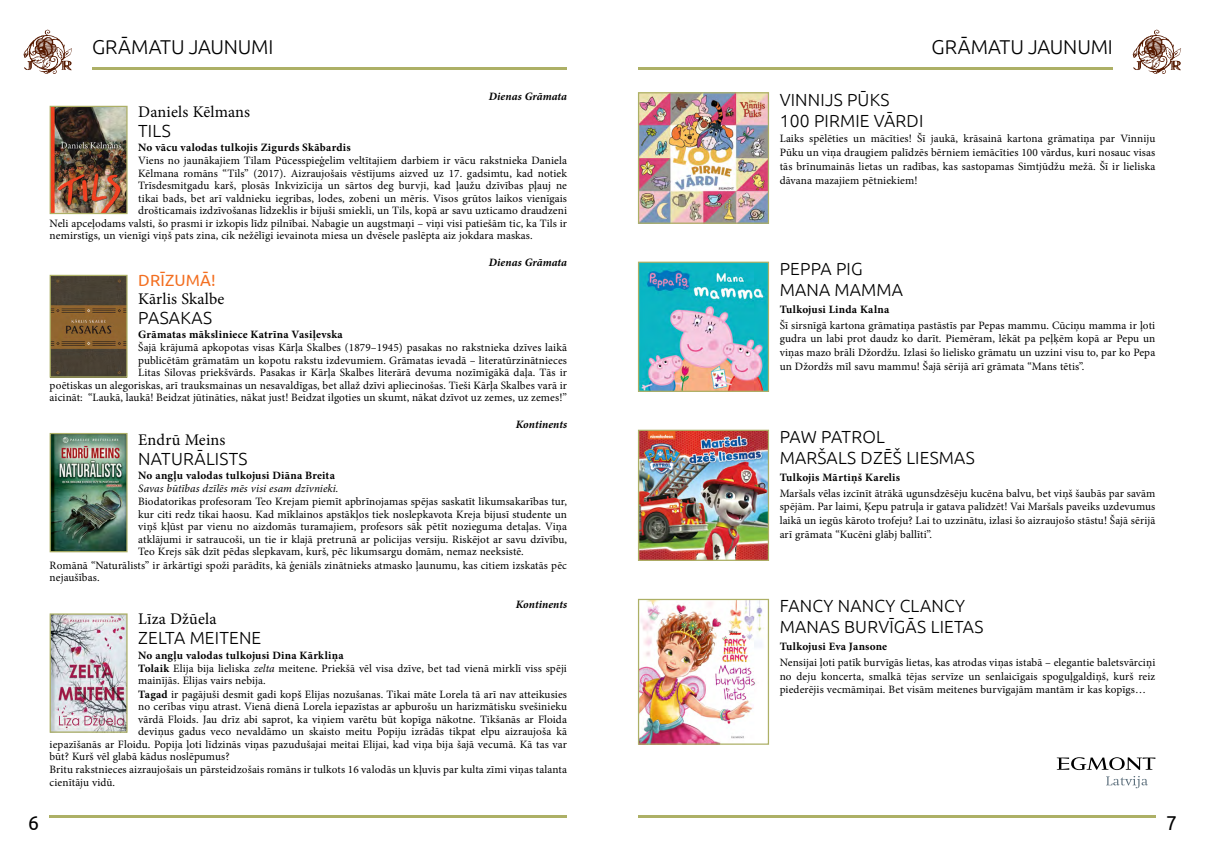
<style>
.page{position:relative;width:1205px;height:851px;background:#fff}
.page>*{position:absolute;margin:0;border:0;box-sizing:border-box;transform-origin:0 0}
.t1{font:300 20px "Ubuntu";letter-spacing:-.005em;color:#000}
.t2{font:20px "Ubuntu";color:#000;scale:.96 1}
.t3{font:300 17.5px/21px "Ubuntu";letter-spacing:.01em;color:#000}
.t4{font:16.25px "Minion Pro";letter-spacing:.01em;color:#000}
.t5{font:16.25px "Ubuntu";letter-spacing:.01em;color:#f36f21}
.t6{font:11.25px/13.8px "Minion Pro";letter-spacing:.01em;color:#000;text-align:justify}
.t7{font:700 11.25px "Minion Pro";letter-spacing:.02em;color:#000}
.t8{font:italic 700 11.25px "Minion Pro";letter-spacing:.005em;color:#000}
.t9{font:italic 11.25px "Minion Pro";letter-spacing:.005em;color:#000}
.s1{font-weight:700}
.s2{font-style:italic}
</style>
<div class="page">
<svg style="left:24px;top:29px;width:48px;height:45px"></svg>
<svg style="left:1132px;top:29px;width:49px;height:45px"></svg>
<hr style="left:638px;top:67px;width:475px;height:2px;background:#adb066">
<hr style="left:92px;top:67px;width:475px;height:2px;background:#adb066">
<hr style="left:638px;top:815px;width:517px;height:2px;background:#adb066">
<hr style="left:50px;top:815px;width:517px;height:2px;background:#adb066">
<img style="left:52px;top:108px;width:74px;height:104px">
<div style="left:50px;top:106px;width:78px;height:108px;border:1px solid #adb066"></div>
<img style="left:52px;top:277px;width:74px;height:98px">
<div style="left:50px;top:275px;width:78px;height:102px;border:1px solid #adb066"></div>
<img style="left:52px;top:435px;width:74px;height:115px">
<div style="left:50px;top:433px;width:78px;height:119px;border:1px solid #adb066"></div>
<img style="left:52px;top:615px;width:74px;height:115px">
<div style="left:50px;top:613px;width:78px;height:119px;border:1px solid #adb066"></div>
<svg style="left:1057px;top:757px;width:98px;height:31px"></svg>
<img style="left:640px;top:94px;width:127px;height:128px">
<div style="left:638px;top:92px;width:131px;height:132px;border:1px solid #adb066"></div>
<img style="left:640px;top:263px;width:127px;height:127px">
<div style="left:638px;top:261px;width:131px;height:131px;border:1px solid #adb066"></div>
<img style="left:640px;top:600px;width:127px;height:142px">
<div style="left:638px;top:598px;width:131px;height:146px;border:1px solid #adb066"></div>
<img style="left:640px;top:431px;width:127px;height:128px">
<div style="left:638px;top:429px;width:131px;height:132px;border:1px solid #adb066"></div>
<h1 class="t1" style="left:92px;top:35px;width:183px">GRĀMATU JAUNUMI</h1>
<h1 class="t1" style="left:931px;top:35px;width:183px">GRĀMATU JAUNUMI</h1>
<p class="t8" style="left:489px;top:89px;width:80px">Dienas Grāmata</p>
<h3 class="t4" style="left:138px;top:100px;width:113px">Daniels Kēlmans</h3>
<h2 class="t3" style="left:138px;top:119px;width:34px">TILS</h2>
<p class="t7" style="left:138px;top:139px;width:214px">No vācu valodas tulkojis Zigurds Skābardis</p>
<p class="t6" style="left:138px;top:154px;width:430px">Viens no jaunākajiem Tilam Pūcesspieģelim veltītajiem darbiem ir vācu rakstnieka Daniela</p>
<p class="t6" style="left:138px;top:166px;width:430px">Kēlmana romāns “Tils” (2017). Aizraujošais vēstījums aizved uz 17. gadsimtu, kad notiek</p>
<p class="t6" style="left:138px;top:179px;width:430px">Trīsdesmitgadu karš, plosās Inkvizīcija un sārtos deg burvji, kad ļaužu dzīvības pļauj ne</p>
<p class="t6" style="left:138px;top:191px;width:430px">tikai bads, bet arī valdnieku iegribas, lodes, zobeni un mēris. Visos grūtos laikos vienīgais</p>
<p class="t6" style="left:138px;top:204px;width:430px">drošticamais izdzīvošanas līdzeklis ir bijuši smiekli, un Tils, kopā ar savu uzticamo draudzeni</p>
<p class="t6" style="left:50px;top:216px;width:519px">Neli apceļodams valsti, šo prasmi ir izkopis līdz pilnībai. Nabagie un augstmaņi – viņi visi patiešām tic, ka Tils ir</p>
<p class="t6" style="left:50px;top:229px;width:485px">nemirstīgs, un vienīgi viņš pats zina, cik nežēlīgi ievainota miesa un dvēsele paslēpta aiz jokdara maskas.</p>
<p class="t8" style="left:489px;top:254px;width:80px">Dienas Grāmata</p>
<h3 class="t5" style="left:138px;top:270px;width:79px">DRĪZUMĀ!</h3>
<h3 class="t4" style="left:138px;top:287px;width:88px">Kārlis Skalbe</h3>
<h2 class="t3" style="left:138px;top:306px;width:76px">PASAKAS</h2>
<p class="t7" style="left:138px;top:326px;width:206px">Grāmatas māksliniece Katrīna Vasiļevska</p>
<p class="t6" style="left:50px;top:341px;width:519px;line-height:12.5px;text-align:right">Šajā krājumā apkopotas visas Kārļa Skalbes (1879–1945) pasakas no rakstnieka dzīves laikā<br>publicētām grāmatām un kopotu rakstu izdevumiem. Grāmatas ievadā – literatūrzinātnieces<br>Litas Silovas priekšvārds. Pasakas ir Kārļa Skalbes literārā devuma nozīmīgākā daļa. Tās ir<br>poētiskas un alegoriskas, arī trauksmainas un nesavaldīgas, bet allaž dzīvi apliecinošas. Tieši Kārļa Skalbes varā ir aicināt: “Laukā, laukā! Beidzat jūtināties, nākat just! Beidzat ilgoties un skumt, nākat dzīvot uz zemes, uz zemes!”</p>
<p class="t8" style="left:516px;top:416px;width:53px">Kontinents</p>
<h3 class="t4" style="left:138px;top:428px;width:89px">Endrū Meins</h3>
<h2 class="t3" style="left:138px;top:447px;width:111px">NATURĀLISTS</h2>
<p class="t7" style="left:138px;top:467px;width:198px">No angļu valodas tulkojusi Diāna Breita</p>
<p class="t9" style="left:138px;top:481px;width:202px">Savas būtības dzīlēs mēs visi esam dzīvnieki.</p>
<p class="t6" style="left:138px;top:495px;width:430px">Biodatorikas profesoram Teo Krejam piemīt apbrīnojamas spējas saskatīt likumsakarības tur,</p>
<p class="t6" style="left:138px;top:507px;width:430px">kur citi redz tikai haosu. Kad mīklainos apstākļos tiek noslepkavota Kreja bijusī studente un</p>
<p class="t6" style="left:138px;top:520px;width:430px">viņš kļūst par vienu no aizdomās turamajiem, profesors sāk pētīt nozieguma detaļas. Viņa</p>
<p class="t6" style="left:138px;top:532px;width:430px">atklājumi ir satraucoši, un tie ir klajā pretrunā ar policijas versiju. Riskējot ar savu dzīvību,</p>
<p class="t6" style="left:138px;top:545px;width:387px">Teo Krejs sāk dzīt pēdas slepkavam, kurš, pēc likumsargu domām, nemaz neeksistē.</p>
<p class="t6" style="left:50px;top:558px;width:519px">Romānā “Naturālists” ir ārkārtīgi spoži parādīts, kā ģeniāls zinātnieks atmasko ļaunumu, kas citiem izskatās pēc</p>
<p class="t6" style="left:50px;top:570px;width:52px">nejaušības.</p>
<p class="t8" style="left:516px;top:596px;width:53px">Kontinents</p>
<h3 class="t4" style="left:138px;top:608px;width:80px">Līza Džūela</h3>
<h2 class="t3" style="left:138px;top:627px;width:125px">ZELTA MEITENE</h2>
<p class="t7" style="left:138px;top:647px;width:207px">No angļu valodas tulkojusi Dina Kārkliņa</p>
<p class="t6" style="left:138px;top:661px;width:430px"><span class="s1">Tolaik</span> Elija bija lieliska <span class="s2">zelta</span> meitene. Priekšā vēl visa dzīve, bet tad vienā mirklī viss spēji</p>
<p class="t6" style="left:138px;top:674px;width:129px">mainījās. Elijas vairs nebija.</p>
<p class="t6" style="left:138px;top:687px;width:430px"><span class="s1">Tagad</span> ir pagājuši desmit gadi kopš Elijas nozušanas. Tikai māte Lorela tā arī nav atteikusies</p>
<p class="t6" style="left:138px;top:699px;width:430px">no cerības viņu atrast. Vienā dienā Lorela iepazīstas ar apburošu un harizmātisku svešinieku</p>
<p class="t6" style="left:138px;top:712px;width:430px">vārdā Floids. Jau drīz abi saprot, ka viņiem varētu būt kopīga nākotne. Tikšanās ar Floida</p>
<p class="t6" style="left:138px;top:724px;width:430px">deviņus gadus veco nevaldāmo un skaisto meitu Popiju izrādās tikpat elpu aizraujoša kā</p>
<p class="t6" style="left:50px;top:737px;width:519px">iepazīšanās ar Floidu. Popija ļoti līdzinās viņas pazudušajai meitai Elijai, kad viņa bija šajā vecumā. Kā tas var</p>
<p class="t6" style="left:50px;top:749px;width:182px">būt? Kurš vēl glabā kādus noslēpumus?</p>
<p class="t6" style="left:50px;top:762px;width:519px">Britu rakstnieces aizraujošais un pārsteidzošais romāns ir tulkots 16 valodās un kļuvis par kulta zīmi viņas talanta</p>
<p class="t6" style="left:50px;top:775px;width:67px">cienītāju vidū.</p>
<h2 class="t3" style="left:780px;top:89px;width:145px">VINNIJS PŪKS<br>100 PIRMIE VĀRDI</h2>
<p class="t6" style="left:780px;top:132px;width:377px">Laiks spēlēties un mācīties! Šī jaukā, krāsainā kartona grāmatiņa par Vinniju Pūku un viņa draugiem palīdzēs bērniem iemācīties 100 vārdus, kuri nosauc visas tās brīnumainās lietas un radības, kas sastopamas Simtjūdžu mežā. Šī ir lieliska dāvana mazajiem pētniekiem!</p>
<h2 class="t3" style="left:780px;top:258px;width:125px">PEPPA PIG<br>MANA MAMMA</h2>
<p class="t7" style="left:780px;top:301px;width:111px">Tulkojusi Linda Kalna</p>
<p class="t6" style="left:780px;top:318px;width:377px">Šī sirsnīgā kartona grāmatiņa pastāstīs par Pepas mammu. Cūciņu mamma ir ļoti gudra un labi prot daudz ko darīt. Piemēram, lēkāt pa peļķēm kopā ar Pepu un viņas mazo brāli Džordžu. Izlasi šo lielisko grāmatu un uzzini visu to, par ko Pepa un Džordžs mīl savu mammu! Šajā sērijā arī grāmata “Mans tētis”.</p>
<h2 class="t3" style="left:780px;top:426px;width:197px">PAW PATROL<br>MARŠALS DZĒŠ LIESMAS</h2>
<p class="t7" style="left:780px;top:469px;width:122px">Tulkojis Mārtiņš Karelis</p>
<p class="t6" style="left:780px;top:486px;width:377px">Maršals vēlas izcīnīt ātrākā ugunsdzēsēju kucēna balvu, bet viņš šaubās par savām spējām. Par laimi, Ķepu patruļa ir gatava palīdzēt! Vai Maršals paveiks uzdevumus laikā un iegūs kāroto trofeju? Lai to uzzinātu, izlasi šo aizraujošo stāstu! Šajā sērijā arī grāmata “Kucēni glābj ballīti”.</p>
<h2 class="t3" style="left:780px;top:595px;width:205px">FANCY NANCY CLANCY<br>MANAS BURVĪGĀS LIETAS</h2>
<p class="t7" style="left:780px;top:638px;width:109px">Tulkojusi Eva Jansone</p>
<p class="t6" style="left:780px;top:655px;width:377px">Nensijai ļoti patīk burvīgās lietas, kas atrodas viņas istabā – elegantie baletsvārciņi no deju koncerta, smalkā tējas servīze un senlaicīgais spoguļgaldiņš, kurš reiz piederējis vecmāmiņai. Bet visām meitenes burvīgajām mantām ir kas kopīgs…</p>
<h1 class="t2" style="left:28px;top:810px;width:13px">6</h1>
<h1 class="t2" style="left:1166px;top:810px;width:13px">7</h1>
</div>
